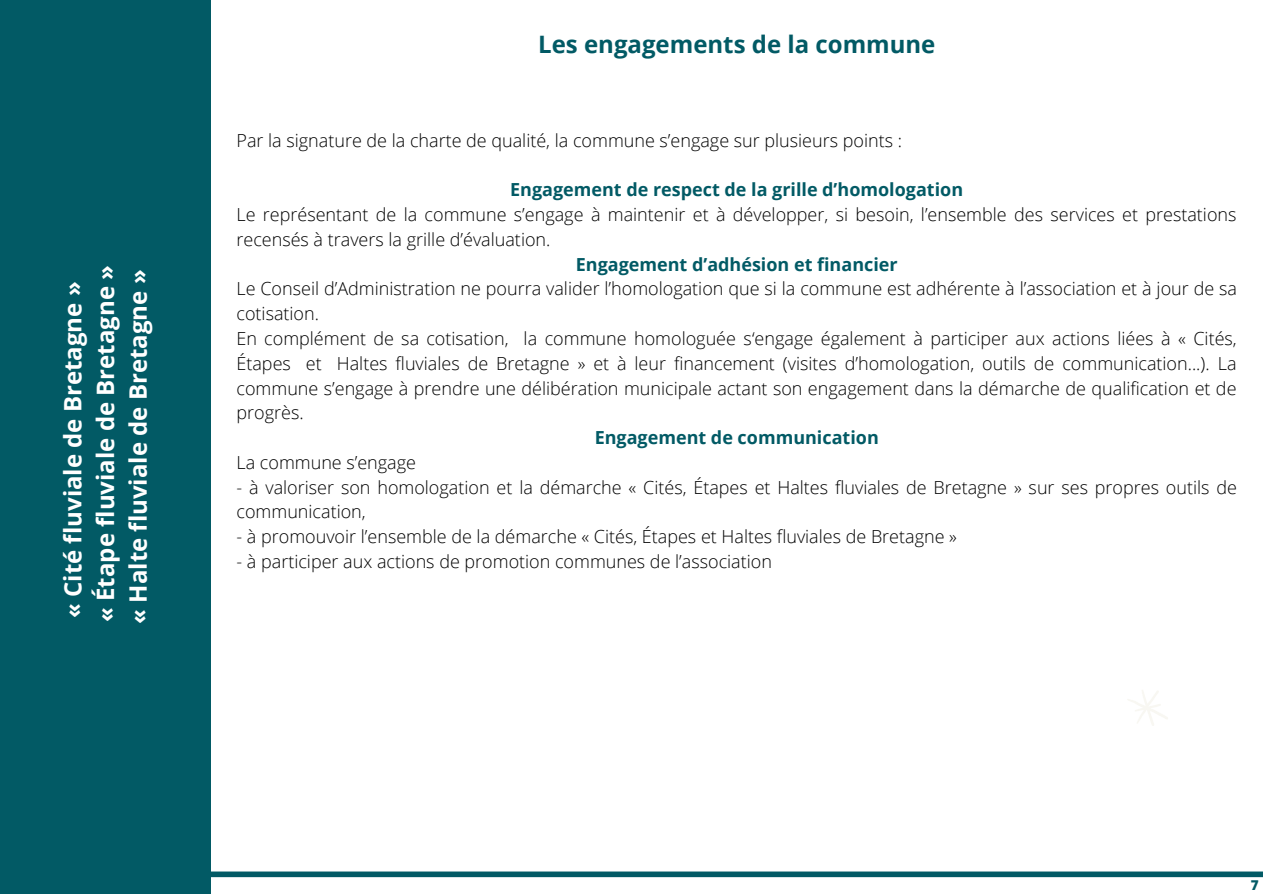
<style>
.page{position:relative;width:1263px;height:894px;background:#fff}
.page>*{position:absolute;margin:0;border:0;box-sizing:border-box;transform-origin:0 0}
.t1{font:700 24px/32.5px "Open Sans";color:#fff}
.t2{font:700 24px "Open Sans";color:#025a65}
.t3{font:300 18px/24.8px "Open Sans";color:#000}
.t4{font:700 18px "Open Sans";color:#025a65}
.t5{font:800 13.5px "Open Sans";color:#025a65}
</style>
<div class="page">
<svg style="left:1128px;top:690px;width:40px;height:36px"></svg>
<div style="left:0;top:0;width:210px;height:893px;background:#025a65"></div>
<div style="left:3px;top:871px;width:1260px;height:5px;background:#025a65"></div>
<h1 class="t1" style="left:56px;top:623px;width:360px;rotate:-90deg">« Cité fluviale de Bretagne »<br>« Étape fluviale de Bretagne » « Halte fluviale de Bretagne »</h1>
<h1 class="t2" style="left:538px;top:27px;width:399px">Les engagements de la commune</h1>
<p class="t3" style="left:236px;top:127px;width:667px">Par la signature de la charte de qualité, la commune s’engage sur plusieurs points :</p>
<p class="t4" style="left:510px;top:177px;width:454px">Engagement de respect de la grille d’homologation</p>
<p class="t3" style="left:236px;top:202px;width:1001px">Le représentant de la commune s’engage à maintenir et à développer, si besoin, l’ensemble des services et prestations recensés à travers la grille d’évaluation.</p>
<p class="t4" style="left:576px;top:251px;width:323px">Engagement d’adhésion et financier</p>
<p class="t3" style="left:236px;top:276px;width:1002px">Le Conseil d’Administration ne pourra valider l’homologation que si la commune est adhérente à l’association et à jour de sa cotisation.<br>En complément de sa cotisation, la commune homologuée s‘engage également à participer aux actions liées à « Cités, Étapes et Haltes fluviales de Bretagne » et à leur financement (visites d’homologation, outils de communication...). La commune s’engage à prendre une délibération municipale actant son engagement dans la démarche de qualification et de progrès.</p>
<p class="t4" style="left:595px;top:424px;width:286px">Engagement de communication</p>
<p class="t3" style="left:236px;top:449px;width:181px">La commune s’engage</p>
<p class="t3" style="left:236px;top:474px;width:1002px">- à valoriser son homologation et la démarche « Cités, Étapes et Haltes fluviales de Bretagne » sur ses propres outils de communication,</p>
<p class="t3" style="left:236px;top:523px;width:722px">- à promouvoir l’ensemble de la démarche « Cités, Étapes et Haltes fluviales de Bretagne »</p>
<p class="t3" style="left:236px;top:548px;width:537px">- à participer aux actions de promotion communes de l’association</p>
<p class="t5" style="left:1251px;top:875px;width:9px">7</p>
</div>
